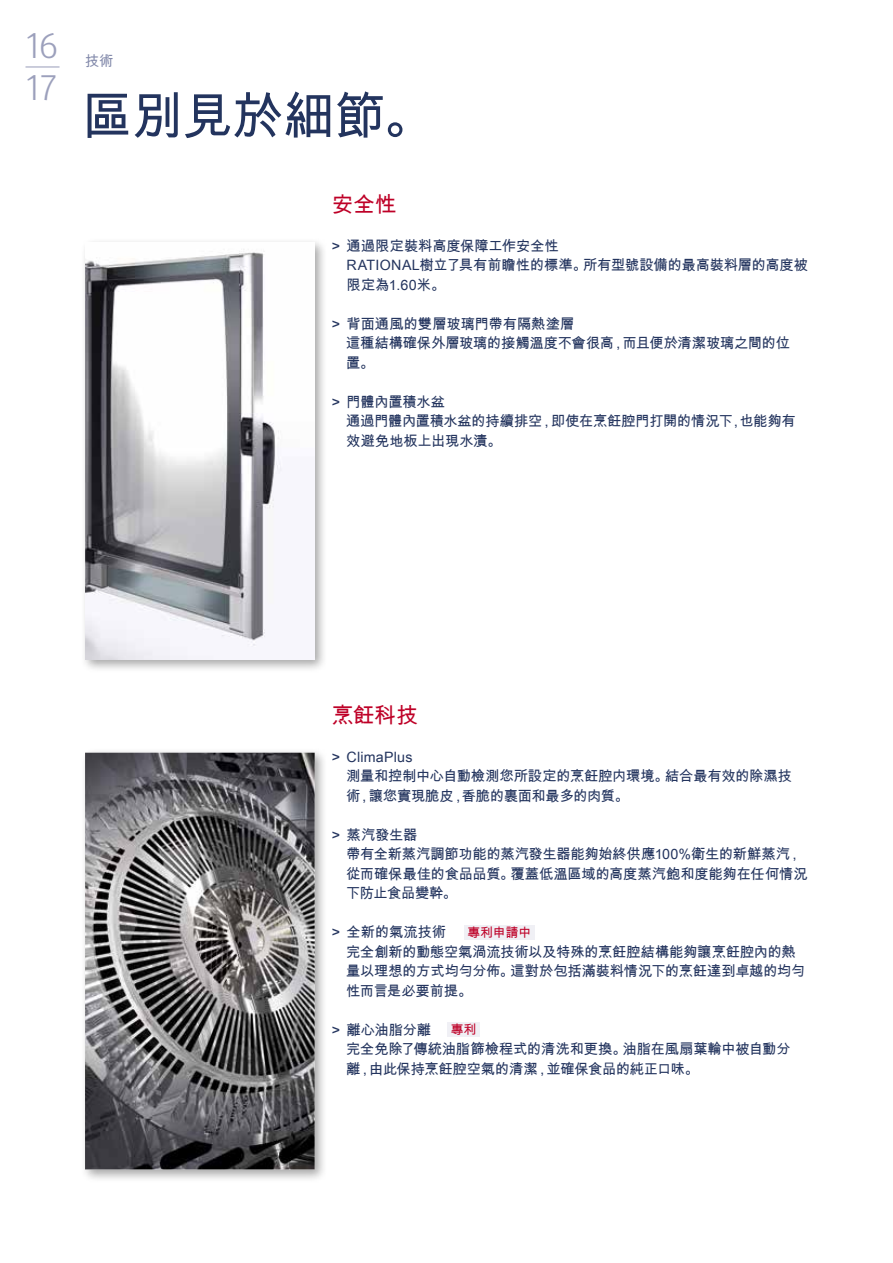
<style>
.page{position:relative;width:893px;height:1263px;background:#fff}
.page>*{position:absolute;margin:0;border:0;box-sizing:border-box;transform-origin:0 0}
.t1{font:51px "Arial Unicode MS";letter-spacing:-.01em;color:#23345e}
.t2{font:300 36px/41.2px "Unit Pro";color:#9ca0bc}
.t3{font:21.75px "Arial Unicode MS";letter-spacing:-.01em;color:#be0027}
.t4{font:14.25px/19.5px "Arial Unicode MS";letter-spacing:-.01em;color:#23345e}
.t5{font:14.25px "Arial Unicode MS";color:#838aab}
.t6{font:12.75px "Arial Unicode MS";letter-spacing:.005em;color:#be0027}
</style>
<div class="page">
<hr style="left:26px;top:66px;width:34px;height:1px;background:#9ca0bc">
<div style="left:80px;top:748px;width:248px;height:435px;background:#000;opacity:.35"></div>
<img style="left:85px;top:753px;width:230px;height:416px">
<div style="left:80px;top:238px;width:248px;height:434px;background:#000;opacity:.35"></div>
<img style="left:85px;top:242px;width:230px;height:417px">
<div style="left:447px;top:1022px;width:33px;height:15px;background:#f0f0f5"></div>
<div style="left:465px;top:925px;width:70px;height:15px;background:#f0f0f5"></div>
<h2 class="t2" style="left:26px;top:25px;width:34px">16<br>17</h2>
<p class="t5" style="left:85px;top:50px;width:30px">技術</p>
<h1 class="t1" style="left:81px;top:79px;width:355px">區別見於細節。</h1>
<h3 class="t3" style="left:332px;top:188px;width:66px">安全性</h3>
<p class="t4" style="left:347px;top:236px;width:463px;text-indent:-15px">&gt; 通過限定裝料高度保障工作安全性<br>RATIONAL樹立了具有前瞻性的標準。所有型號設備的最高裝料層的高度被限定為1.60米。</p>
<p class="t4" style="left:346px;top:313px;width:445px;text-indent:-14px">&gt; 背面通風的雙層玻璃門帶有隔熱塗層<br>這種結構確保外層玻璃的接觸溫度不會很高，而且便於清潔玻璃之間的位置。</p>
<p class="t4" style="left:346px;top:391px;width:451px;text-indent:-14px">&gt; 門體內置積水盆<br>通過門體內置積水盆的持續排空，即使在烹飪腔門打開的情況下，也能夠有效避免地板上出現水漬。</p>
<h3 class="t3" style="left:332px;top:699px;width:88px">烹飪科技</h3>
<p class="t4" style="left:346px;top:747px;width:447px;text-indent:-14px">&gt; ClimaPlus<br>測量和控制中心自動檢測您所設定的烹飪腔内環境。結合最有效的除濕技術，讓您實現脆皮，香脆的裹面和最多的肉質。</p>
<p class="t4" style="left:346px;top:825px;width:463px;text-indent:-14px">&gt; 蒸汽發生器<br>帶有全新蒸汽調節功能的蒸汽發生器能夠始終供應100%衛生的新鮮蒸汽，從而確保最佳的食品品質。覆蓋低溫區域的高度蒸汽飽和度能夠在任何情況下防止食品變幹。</p>
<p class="t4" style="left:346px;top:922px;width:460px;text-indent:-14px">&gt; 全新的氣流技術<br>完全創新的動態空氣渦流技術以及特殊的烹飪腔結構能夠讓烹飪腔內的熱量以理想的方式均勻分佈。這對於包括滿裝料情況下的烹飪達到卓越的均勻性而言是必要前提。</p>
<p class="t4" style="left:346px;top:1020px;width:446px;text-indent:-14px">&gt; 離心油脂分離<br>完全免除了傳統油脂篩檢程式的清洗和更換。油脂在風扇葉輪中被自動分離，由此保持烹飪腔空氣的清潔，並確保食品的純正口味。</p>
<p class="t6" style="left:467px;top:924px;width:65px">專利申請中</p>
<p class="t6" style="left:451px;top:1020px;width:27px">專利</p>
</div>
